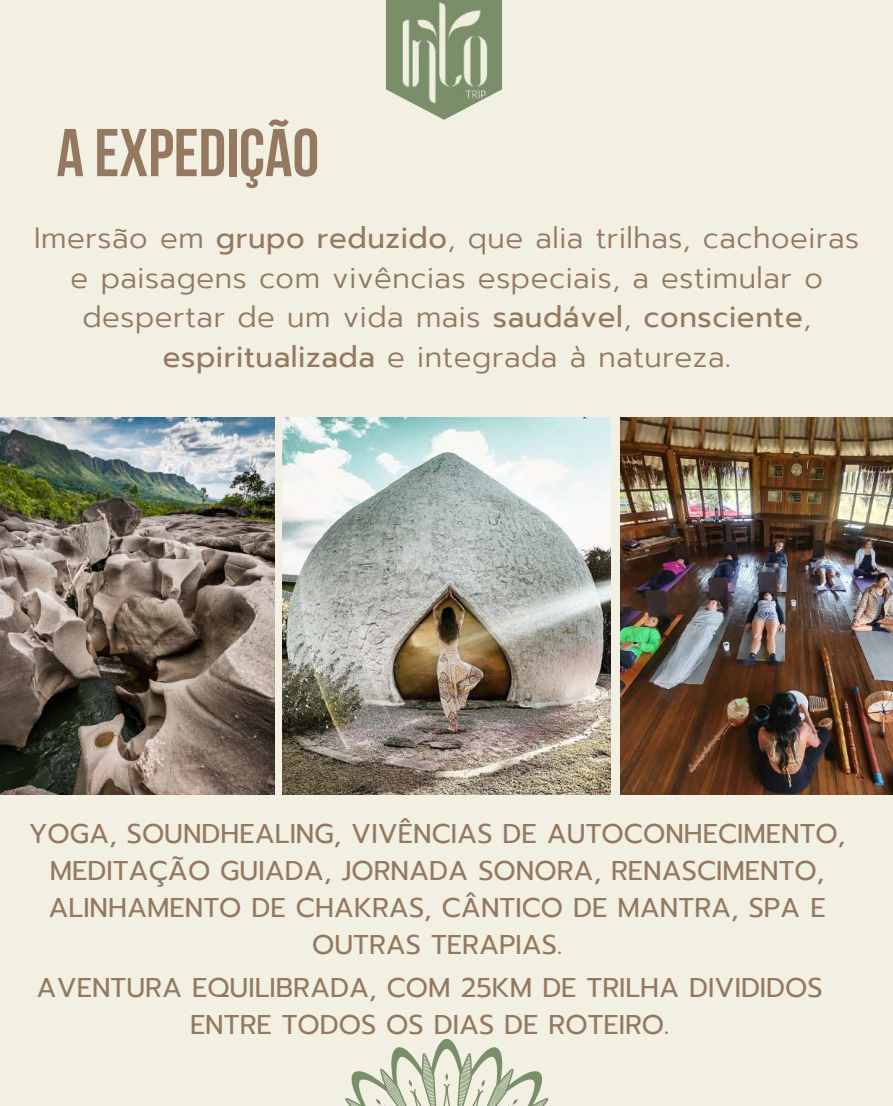
<style>
.page{position:relative;width:893px;height:1106px;background:#fff}
.page>*{position:absolute;margin:0;border:0;box-sizing:border-box;transform-origin:0 0}
.t1{font:67.5px "Bebas Neue Cyrillic";color:#947960}
.t2{font:300 29.25px/39.3px "Prompt";letter-spacing:.02em;color:#947960;text-align:center}
.t3{font:27px/37.2px "Prompt";color:#947960;text-align:center}
.s1{font-weight:400}
</style>
<div class="page">
<div style="left:0;top:0;width:892px;height:1106px;background:#f1f0e2"></div>
<svg style="left:345px;top:1039px;width:204px;height:67px"></svg>
<svg style="left:414px;top:104px;width:60px;height:16px"></svg>
<img style="left:386px;top:0;width:116px;height:104px">
<img style="left:283px;top:418px;width:327px;height:377px">
<img style="left:0;top:418px;width:274px;height:377px">
<img style="left:620px;top:418px;width:272px;height:377px">
<h1 class="t1" style="left:56px;top:126px;width:264px">A EXPEDIÇÃO</h1>
<p class="t2" style="left:34px;top:219px;width:826px">Imersão em <span class="s1">grupo reduzido</span>, que alia trilhas, cachoeiras e paisagens com vivências especiais, a estimular o despertar de um vida mais <span class="s1">saudável</span>, <span class="s1">consciente</span>, <span class="s1">espiritualizada</span> e integrada à natureza.</p>
<p class="t3" style="left:29px;top:815px;width:818px">YOGA, SOUNDHEALING, VIVÊNCIAS DE AUTOCONHECIMENTO, MEDITAÇÃO GUIADA, JORNADA SONORA, RENASCIMENTO, ALINHAMENTO DE CHAKRAS, CÂNTICO DE MANTRA, SPA E OUTRAS TERAPIAS.</p>
<p class="t3" style="left:37px;top:969px;width:787px">AVENTURA EQUILIBRADA, COM 25KM DE TRILHA DIVIDIDOS<br>ENTRE TODOS OS DIAS DE ROTEIRO.</p>
</div>
